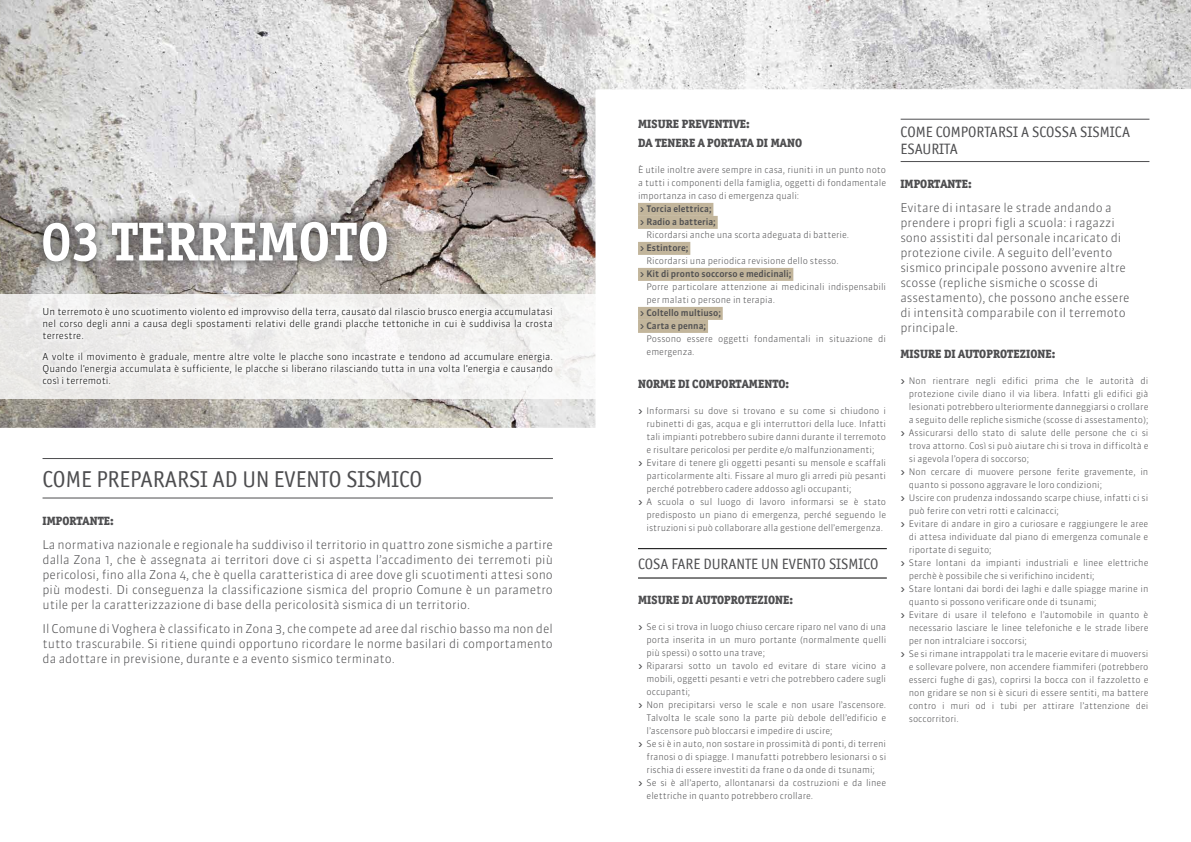
<style>
.page{position:relative;width:1191px;height:842px;background:#fff}
.page>*{position:absolute;margin:0;border:0;box-sizing:border-box;transform-origin:0 0}
.t1{font:700 55px "Officina Ser ITC";color:#fff}
.t2{font:23px "Officina San ITC";color:#4d4d4f}
.t3{font:15px/17px "Officina San ITC";color:#4d4d4f}
.t4{font:300 12px/15px "Sanuk";color:#4d4d4f;text-align:justify}
.t5{font:800 12px/19.4px "Officina Ser ITC";color:#4d4d4f}
.t6{font:300 9.5px/12px "Sanuk";color:#000;text-align:justify}
.t7{font:300 9px/13px "Sanuk";color:#4d4d4f}
.t8{font:500 9px/13px "Sanuk";color:#4d4d4f}
.s1{font-weight:500}
</style>
<div class="page">
<img style="left:0;top:0;width:1191px;height:428px">
<hr style="left:43px;top:498px;width:510px;height:1px;background:#4d4d4f">
<hr style="left:43px;top:458px;width:510px;height:1px;background:#4d4d4f">
<div style="left:0;top:294px;width:596px;height:104px;background:#f0f0ee"></div>
<div style="left:30px;top:209px;width:370px;height:66px;background:#4d4d4f;opacity:.75"></div>
<div style="left:38px;top:303px;width:519px;height:86px;background:#f4f4f3"></div>
<div style="left:638px;top:203px;width:75px;height:13px;background:#c2b59b"></div>
<div style="left:638px;top:216px;width:79px;height:13px;background:#c2b59b"></div>
<div style="left:638px;top:242px;width:52px;height:13px;background:#c2b59b"></div>
<div style="left:638px;top:268px;width:155px;height:13px;background:#c2b59b"></div>
<div style="left:638px;top:307px;width:84px;height:13px;background:#c2b59b"></div>
<div style="left:638px;top:320px;width:70px;height:13px;background:#c2b59b"></div>
<hr style="left:638px;top:578px;width:249px;height:1px;background:#000">
<hr style="left:638px;top:548px;width:249px;height:1px;background:#000">
<hr style="left:900px;top:161px;width:249px;height:1px;background:#4d4d4f">
<hr style="left:900px;top:119px;width:249px;height:1px;background:#4d4d4f">
<h1 class="t1" style="left:42px;top:208px;width:349px">03 TERREMOTO</h1>
<p class="t6" style="left:43px;top:306px;width:512px">Un terremoto è uno scuotimento violento ed improvviso della terra, causato dal rilascio brusco energia accumulatasi nel corso degli anni a causa degli spostamenti relativi delle grandi placche tettoniche in cui è suddivisa la crosta terrestre.</p>
<p class="t6" style="left:43px;top:351px;width:512px">A volte il movimento è graduale, mentre altre volte le placche sono incastrate e tendono ad accumulare energia.<br>Quando l’energia accumulata è sufficiente, le placche si liberano rilasciando tutta in una volta l’energia e causando così i terremoti.</p>
<h2 class="t2" style="left:43px;top:466px;width:381px">COME PREPARARSI AD UN EVENTO SISMICO</h2>
<h3 class="t5" style="left:43px;top:511px;width:73px">IMPORTANTE:</h3>
<p class="t4" style="left:43px;top:537px;width:512px">La normativa nazionale e regionale ha suddiviso il territorio in quattro zone sismiche a partire dalla Zona 1, che è assegnata ai territori dove ci si aspetta l’accadimento dei terremoti più pericolosi, fino alla Zona 4, che è quella caratteristica di aree dove gli scuotimenti attesi sono più modesti. Di conseguenza la classificazione sismica del proprio Comune è un parametro utile per la caratterizzazione di base della pericolosità sismica di un territorio.</p>
<p class="t4" style="left:43px;top:621px;width:512px">Il Comune di Voghera è classificato in Zona 3, che compete ad aree dal rischio basso ma non del tutto trascurabile. Si ritiene quindi opportuno ricordare le norme basilari di comportamento da adottare in previsione, durante e a evento sismico terminato.</p>
<h3 class="t5" style="left:638px;top:114px;width:165px">MISURE PREVENTIVE:<br>DA TENERE A PORTATA DI MANO</h3>
<p class="t7" style="left:638px;top:164px;width:250px;text-align:justify">È utile inoltre avere sempre in casa, riuniti in un punto noto a tutti i componenti della famiglia, oggetti di fondamentale importanza in caso di emergenza quali:</p>
<p class="t8" style="left:640px;top:203px;width:77px">&gt; Torcia elettrica; &gt; Radio a batteria;</p>
<p class="t7" style="left:646px;top:229px;width:204px">Ricordarsi anche una scorta adeguata di batterie.</p>
<p class="t8" style="left:640px;top:242px;width:50px">&gt; Estintore;</p>
<p class="t7" style="left:646px;top:255px;width:194px">Ricordarsi una periodica revisione dello stesso.</p>
<p class="t8" style="left:640px;top:268px;width:153px">&gt; Kit di pronto soccorso e medicinali;</p>
<p class="t7" style="left:646px;top:281px;width:241px">Porre particolare attenzione ai medicinali indispensabili per malati o persone in terapia.</p>
<p class="t8" style="left:640px;top:307px;width:83px">&gt; Coltello multiuso; &gt; Carta e penna;</p>
<p class="t7" style="left:646px;top:333px;width:241px">Possono essere oggetti fondamentali in situazione di emergenza.</p>
<h3 class="t5" style="left:638px;top:374px;width:152px">NORME DI COMPORTAMENTO:</h3>
<p class="t7" style="left:638px;top:404px;width:250px"><span class="s1">&gt;</span> Informarsi su dove si trovano e su come si chiudono i</p>
<p class="t7" style="left:646px;top:417px;width:241px">rubinetti di gas, acqua e gli interruttori della luce. Infatti</p>
<p class="t7" style="left:646px;top:430px;width:241px">tali impianti potrebbero subire danni durante il terremoto</p>
<p class="t7" style="left:646px;top:443px;width:229px">e risultare pericolosi per perdite e/o malfunzionamenti;</p>
<p class="t7" style="left:638px;top:456px;width:250px"><span class="s1">&gt;</span> Evitare di tenere gli oggetti pesanti su mensole e scaffali</p>
<p class="t7" style="left:646px;top:469px;width:241px">particolarmente alti. Fissare al muro gli arredi più pesanti</p>
<p class="t7" style="left:646px;top:482px;width:206px">perché potrebbero cadere addosso agli occupanti;</p>
<p class="t7" style="left:638px;top:495px;width:250px"><span class="s1">&gt;</span> A scuola o sul luogo di lavoro informarsi se è stato</p>
<p class="t7" style="left:646px;top:508px;width:241px">predisposto un piano di emergenza, perché seguendo le</p>
<p class="t7" style="left:646px;top:521px;width:238px">istruzioni si può collaborare alla gestione dell’emergenza.</p>
<h3 class="t3" style="left:638px;top:555px;width:242px">COSA FARE DURANTE UN EVENTO SISMICO</h3>
<h3 class="t5" style="left:638px;top:590px;width:156px">MISURE DI AUTOPROTEZIONE:</h3>
<p class="t7" style="left:638px;top:621px;width:250px"><span class="s1">&gt;</span> Se ci si trova in luogo chiuso cercare riparo nel vano di una</p>
<p class="t7" style="left:646px;top:634px;width:241px">porta inserita in un muro portante (normalmente quelli</p>
<p class="t7" style="left:646px;top:647px;width:120px">più spessi) o sotto una trave;</p>
<p class="t7" style="left:638px;top:660px;width:250px"><span class="s1">&gt;</span> Ripararsi sotto un tavolo ed evitare di stare vicino a</p>
<p class="t7" style="left:646px;top:673px;width:241px">mobili, oggetti pesanti e vetri che potrebbero cadere sugli</p>
<p class="t7" style="left:646px;top:686px;width:45px">occupanti;</p>
<p class="t7" style="left:638px;top:699px;width:250px"><span class="s1">&gt;</span> Non precipitarsi verso le scale e non usare l’ascensore.</p>
<p class="t7" style="left:646px;top:712px;width:241px">Talvolta le scale sono la parte più debole dell’edificio e</p>
<p class="t7" style="left:646px;top:725px;width:187px">l’ascensore può bloccarsi e impedire di uscire;</p>
<p class="t7" style="left:638px;top:738px;width:250px"><span class="s1">&gt;</span> Se si è in auto, non sostare in prossimità di ponti, di terreni</p>
<p class="t7" style="left:646px;top:751px;width:241px">franosi o di spiagge. I manufatti potrebbero lesionarsi o si</p>
<p class="t7" style="left:646px;top:764px;width:230px">rischia di essere investiti da frane o da onde di tsunami;</p>
<p class="t7" style="left:638px;top:777px;width:250px"><span class="s1">&gt;</span> Se si è all’aperto, allontanarsi da costruzioni e da linee</p>
<p class="t7" style="left:646px;top:790px;width:168px">elettriche in quanto potrebbero crollare.</p>
<h3 class="t3" style="left:900px;top:124px;width:231px">COME COMPORTARSI A SCOSSA SISMICA<br>ESAURITA</h3>
<h3 class="t5" style="left:900px;top:174px;width:73px">IMPORTANTE:</h3>
<p class="t4" style="left:900px;top:200px;width:231px;text-align:left">Evitare di intasare le strade andando a prendere i propri figli a scuola: i ragazzi sono assistiti dal personale incaricato di protezione civile. A seguito dell’evento sismico principale possono avvenire altre scosse (repliche sismiche o scosse di assestamento), che possono anche essere di intensità comparabile con il terremoto principale.</p>
<h3 class="t5" style="left:900px;top:344px;width:156px">MISURE DI AUTOPROTEZIONE:</h3>
<p class="t7" style="left:900px;top:374px;width:250px"><span class="s1">&gt;</span> Non rientrare negli edifici prima che le autorità di</p>
<p class="t7" style="left:909px;top:387px;width:241px">protezione civile diano il via libera. Infatti gli edifici già</p>
<p class="t7" style="left:909px;top:400px;width:241px">lesionati potrebbero ulteriormente danneggiarsi o crollare</p>
<p class="t7" style="left:909px;top:413px;width:241px">a seguito delle repliche sismiche (scosse di assestamento);</p>
<p class="t7" style="left:900px;top:426px;width:250px"><span class="s1">&gt;</span> Assicurarsi dello stato di salute delle persone che ci si</p>
<p class="t7" style="left:909px;top:439px;width:241px">trova attorno. Così si può aiutare chi si trova in difficoltà e</p>
<p class="t7" style="left:909px;top:452px;width:122px">si agevola l’opera di soccorso;</p>
<p class="t7" style="left:900px;top:465px;width:250px"><span class="s1">&gt;</span> Non cercare di muovere persone ferite gravemente, in</p>
<p class="t7" style="left:909px;top:478px;width:195px">quanto si possono aggravare le loro condizioni;</p>
<p class="t7" style="left:900px;top:491px;width:250px"><span class="s1">&gt;</span> Uscire con prudenza indossando scarpe chiuse, infatti ci si</p>
<p class="t7" style="left:909px;top:504px;width:151px">può ferire con vetri rotti e calcinacci;</p>
<p class="t7" style="left:900px;top:517px;width:250px"><span class="s1">&gt;</span> Evitare di andare in giro a curiosare e raggiungere le aree</p>
<p class="t7" style="left:909px;top:530px;width:241px">di attesa individuate dal piano di emergenza comunale e</p>
<p class="t7" style="left:909px;top:543px;width:84px">riportate di seguito;</p>
<p class="t7" style="left:900px;top:556px;width:250px"><span class="s1">&gt;</span> Stare lontani da impianti industriali e linee elettriche</p>
<p class="t7" style="left:909px;top:569px;width:187px">perchè è possibile che si verifichino incidenti;</p>
<p class="t7" style="left:900px;top:582px;width:250px"><span class="s1">&gt;</span> Stare lontani dai bordi dei laghi e dalle spiagge marine in</p>
<p class="t7" style="left:909px;top:595px;width:189px">quanto si possono verificare onde di tsunami;</p>
<p class="t7" style="left:900px;top:608px;width:250px"><span class="s1">&gt;</span> Evitare di usare il telefono e l’automobile in quanto è</p>
<p class="t7" style="left:909px;top:621px;width:241px">necessario lasciare le linee telefoniche e le strade libere</p>
<p class="t7" style="left:909px;top:634px;width:120px">per non intralciare i soccorsi;</p>
<p class="t7" style="left:900px;top:647px;width:250px"><span class="s1">&gt;</span> Se si rimane intrappolati tra le macerie evitare di muoversi</p>
<p class="t7" style="left:909px;top:660px;width:241px">e sollevare polvere, non accendere fiammiferi (potrebbero</p>
<p class="t7" style="left:909px;top:673px;width:241px">esserci fughe di gas), coprirsi la bocca con il fazzoletto e</p>
<p class="t7" style="left:909px;top:686px;width:241px">non gridare se non si è sicuri di essere sentiti, ma battere</p>
<p class="t7" style="left:909px;top:699px;width:241px">contro i muri od i tubi per attirare l’attenzione dei</p>
<p class="t7" style="left:909px;top:712px;width:51px">soccorritori.</p>
</div>
